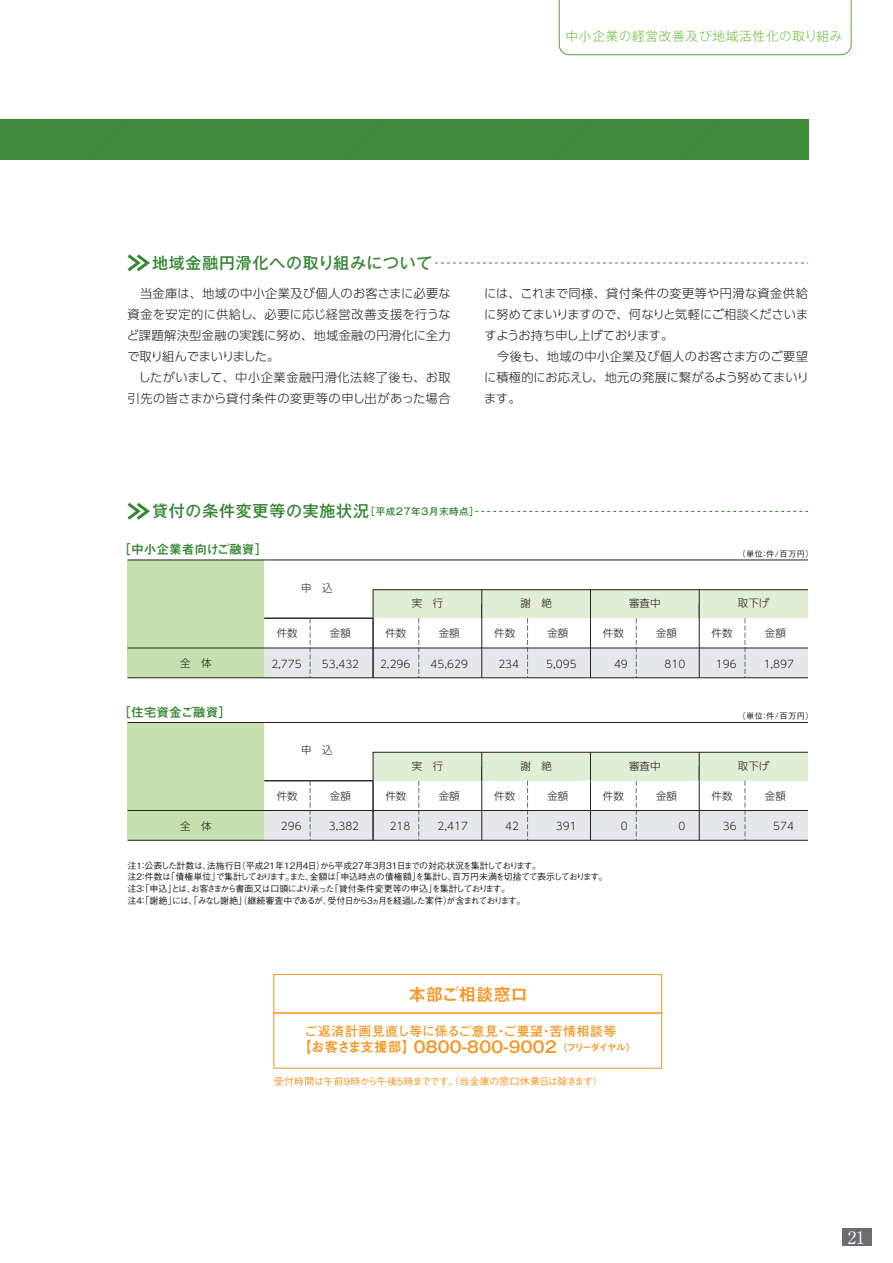
<style>
.page{position:relative;width:893px;height:1263px;background:#fff}
.page>*{position:absolute;margin:0;border:0;box-sizing:border-box;transform-origin:0 0}
.t1{font:700 17.55px "Mi Go MB1 Std De";letter-spacing:-.02em;color:#f7931d}
.t2{font:700 17.1px "Mi Go MB1 Std De";letter-spacing:-.295em;color:#f7931d}
.t3{font:700 16.95px "A1 Mincho Std";color:#fff}
.t4{font:500 15.9px "Gothic MB101 Pro";letter-spacing:.05em;color:#378633}
.t5{font:700 12.9px "Futo Go B101 Pr 5";letter-spacing:.05em;color:#f7931d}
.t6{font:700 12.75px "Mi Go MB1 Std De";color:#378633}
.t7{font:300 12.75px "Gothic MB101 Pro";letter-spacing:.05em;color:#71bf44}
.t8{font:300 12.15px/21px "UD Shin Go Pro";letter-spacing:.02em;color:#231f20}
.t9{font:300 10.5px "UD Shin Go Pro";color:#231f20}
.t10{font:500 9.9px "Gothic BBB Pr 5";color:#f7931d}
.t11{font:500 9px/11.7px "Gothic BBB Pr 5";letter-spacing:-.115em;color:#231f20}
.t12{font:500 8.25px "Gothic BBB Pr 5";letter-spacing:.05em;color:#231f20}
.s1{font-size:13.8px}
</style>
<div class="page">
<div style="left:273px;top:974px;width:389px;height:39px;border:1px solid #f7931d"></div>
<div style="left:273px;top:1012px;width:389px;height:57px;border:1px solid #f7931d"></div>
<div style="left:128px;top:560px;width:136px;height:118px;background:#c5e0ae"></div>
<hr style="left:264px;top:560px;width:544px;height:1px;background:#231f20">
<hr style="left:128px;top:648px;width:680px;height:1px;background:#231f20">
<hr style="left:128px;top:677px;width:680px;height:1px;background:#231f20">
<hr style="left:128px;top:560px;width:136px;height:1px;background:#231f20">
<svg style="left:264px;top:589px;width:544px;height:89px"></svg>
<div style="left:128px;top:722px;width:136px;height:118px;background:#c5e0ae"></div>
<hr style="left:264px;top:722px;width:544px;height:1px;background:#231f20">
<hr style="left:128px;top:810px;width:680px;height:1px;background:#231f20">
<hr style="left:128px;top:840px;width:680px;height:1px;background:#231f20">
<hr style="left:128px;top:722px;width:136px;height:1px;background:#231f20">
<svg style="left:264px;top:752px;width:544px;height:88px"></svg>
<div style="left:0;top:119px;width:808px;height:41px;background:#3e8a3a"></div>
<svg style="left:128px;top:503px;width:22px;height:17px"></svg>
<svg style="left:475px;top:511px;width:333px;height:1px"></svg>
<svg style="left:128px;top:254px;width:22px;height:17px"></svg>
<svg style="left:435px;top:263px;width:373px;height:1px"></svg>
<svg style="left:559px;top:0;width:293px;height:55px"></svg>
<div style="left:842px;top:1229px;width:30px;height:17px;background:#6c6d70"></div>
<p class="t4" style="left:152px;top:250px;width:282px">地域金融円滑化への取り組みについて</p>
<p class="t7" style="left:566px;top:26px;width:278px">中小企業の経営改善及び地域活性化の取り組み</p>
<p class="t8" style="left:127px;top:282px;width:325px">　当金庫は、地域の中小企業及び個人のお客さまに必要な資金を安定的に供給し、必要に応じ経営改善支援を行うなど課題解決型金融の実践に努め、地域金融の円滑化に全力で取り組んでまいりました。<br>　したがいまして、中小企業金融円滑化法終了後も、お取引先の皆さまから貸付条件の変更等の申し出があった場合</p>
<p class="t8" style="left:484px;top:282px;width:326px">には、これまで同様、貸付条件の変更等や円滑な資金供給に努めてまいりますので、何なりと気軽にご相談くださいますようお持ち申し上げております。<br>　今後も、地域の中小企業及び個人のお客さま方のご要望に積極的にお応えし、地元の発展に繋がるよう努めてまいります。</p>
<p class="t4" style="left:152px;top:498px;width:328px">貸付の条件変更等の実施状況<sup>［平成27年3月末時点］</sup></p>
<p class="t6" style="left:118px;top:540px;width:151px">［中小企業者向けご融資］</p>
<p class="t9" style="left:301px;top:579px;width:33px">申　込</p>
<p class="t9" style="left:180px;top:655px;width:33px">全　体</p>
<p class="t9" style="left:277px;top:625px;width:22px">件数</p>
<p class="t9" style="left:330px;top:625px;width:22px">金額</p>
<p class="t9" style="left:271px;top:655px;width:32px">2,775</p>
<p class="t9" style="left:322px;top:655px;width:39px">53,432</p>
<p class="t6" style="left:118px;top:702px;width:114px">［住宅資金ご融資］</p>
<p class="t9" style="left:180px;top:817px;width:33px">全　体</p>
<p class="t9" style="left:301px;top:742px;width:33px">申　込</p>
<p class="t9" style="left:277px;top:787px;width:22px">件数</p>
<p class="t9" style="left:330px;top:787px;width:22px">金額</p>
<p class="t9" style="left:281px;top:818px;width:22px">296</p>
<p class="t9" style="left:329px;top:818px;width:32px">3,382</p>
<p class="t9" style="left:412px;top:595px;width:33px">実　行</p>
<p class="t9" style="left:385px;top:625px;width:22px">件数</p>
<p class="t9" style="left:439px;top:625px;width:22px">金額</p>
<p class="t9" style="left:380px;top:655px;width:32px">2,296</p>
<p class="t9" style="left:431px;top:655px;width:39px">45,629</p>
<p class="t9" style="left:412px;top:757px;width:33px">実　行</p>
<p class="t9" style="left:385px;top:787px;width:22px">件数</p>
<p class="t9" style="left:439px;top:787px;width:22px">金額</p>
<p class="t9" style="left:390px;top:818px;width:22px">218</p>
<p class="t9" style="left:437px;top:818px;width:32px">2,417</p>
<p class="t9" style="left:520px;top:595px;width:33px">謝　絶</p>
<p class="t9" style="left:494px;top:625px;width:22px">件数</p>
<p class="t9" style="left:547px;top:625px;width:22px">金額</p>
<p class="t9" style="left:498px;top:655px;width:22px">234</p>
<p class="t9" style="left:546px;top:655px;width:32px">5,095</p>
<p class="t9" style="left:520px;top:757px;width:33px">謝　絶</p>
<p class="t9" style="left:494px;top:787px;width:22px">件数</p>
<p class="t9" style="left:547px;top:787px;width:22px">金額</p>
<p class="t9" style="left:505px;top:818px;width:15px">42</p>
<p class="t9" style="left:556px;top:818px;width:22px">391</p>
<p class="t9" style="left:629px;top:595px;width:33px">審査中</p>
<p class="t9" style="left:603px;top:625px;width:22px">件数</p>
<p class="t9" style="left:656px;top:625px;width:22px">金額</p>
<p class="t9" style="left:614px;top:655px;width:15px">49</p>
<p class="t9" style="left:665px;top:655px;width:22px">810</p>
<p class="t9" style="left:629px;top:757px;width:33px">審査中</p>
<p class="t9" style="left:603px;top:787px;width:22px">件数</p>
<p class="t9" style="left:656px;top:787px;width:22px">金額</p>
<p class="t9" style="left:621px;top:818px;width:8px">0</p>
<p class="t9" style="left:678px;top:818px;width:8px">0</p>
<p class="t11" style="left:128px;top:859px;width:481px">注 1：公表した計数は、法施行日（平成２１年１２月４日）から平成27年３月３１日までの対応状況を集計しております。<br>注2：件数は「債権単位」で集計しております。また、金額は「申込時点の債権額」を集計し、百万円未満を切捨てて表示しております。注3：「申込」とは、お客さまから書面又は口頭により承った「貸付条件変更等の申込」を集計しております。<br>注4：「謝絶」には、「みなし謝絶」（継続審査中であるが、受付日から3ヵ月を経過した案件）が含まれております。</p>
<p class="t12" style="left:738px;top:547px;width:77px">（単位：件/百万円）</p>
<p class="t9" style="left:738px;top:595px;width:33px">取下げ</p>
<p class="t9" style="left:712px;top:625px;width:22px">件数</p>
<p class="t9" style="left:765px;top:625px;width:22px">金額</p>
<p class="t9" style="left:716px;top:655px;width:22px">196</p>
<p class="t9" style="left:764px;top:655px;width:32px">1,897</p>
<p class="t12" style="left:738px;top:709px;width:77px">（単位：件/百万円）</p>
<p class="t9" style="left:738px;top:757px;width:33px">取下げ</p>
<p class="t9" style="left:712px;top:787px;width:22px">件数</p>
<p class="t9" style="left:765px;top:787px;width:22px">金額</p>
<p class="t9" style="left:723px;top:818px;width:15px">36</p>
<p class="t9" style="left:773px;top:818px;width:22px">574</p>
<p class="t1" style="left:408px;top:981px;width:121px">本部ご相談窓口</p>
<p class="t2" style="left:298px;top:1034px;width:339px"><span class="s1">【お客さま支援部】</span>０８００-８００-９００２ <sup>（フリーダイヤル）</sup></p>
<p class="t5" style="left:305px;top:1020px;width:313px">ご返済計画見直し等に係るご意見・ご要望・苦情相談等</p>
<p class="t10" style="left:274px;top:1073px;width:330px">受付時間は午前9時から午後5時までです。（当金庫の窓口休業日は除きます）</p>
<p class="t3" style="left:848px;top:1224px;width:18px">21</p>
</div>
